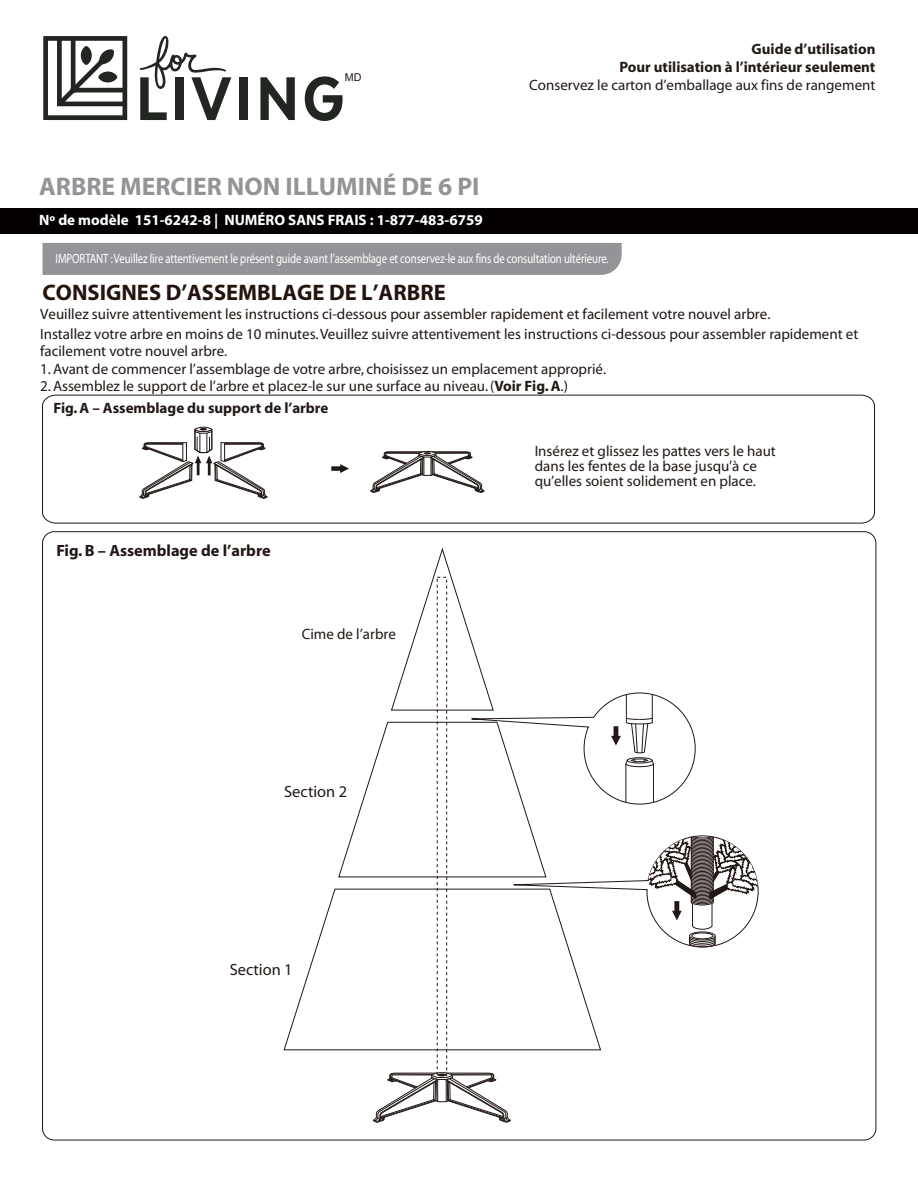
<style>
.page{position:relative;width:918px;height:1188px;background:#fff}
.page>*{position:absolute;margin:0;border:0;box-sizing:border-box;transform-origin:0 0}
.t1{font:700 25.5px "Myriad";color:#939497}
.t2{font:700 22.5px "Myriad";color:#241410}
.t3{font:700 16.35px "Myriad";color:#221714}
.t4{font:16.35px "Myriad";color:#221714}
.t5{font:15px/15px "Myriad";color:#221815}
.t6{font:15px "Myriad";color:#201613}
.t7{font:700 15px/18px "Myriad";color:#221815;text-align:right}
.t8{font:700 15px "Myriad";color:#fff}
.t9{font:13.5px "Myriad";letter-spacing:-.01em;color:#fff;scale:.8 1}
.t10{font:10.8px "Arial";color:#211714}
.s1{font-weight:700}
</style>
<div class="page">
<div style="left:0;top:208px;width:918px;height:25px;background:#040000"></div>
<div style="left:43px;top:243px;width:579px;height:32px;background:#939497"></div>
<svg style="left:42px;top:394px;width:833px;height:130px"></svg>
<svg style="left:370px;top:451px;width:115px;height:42px"></svg>
<svg style="left:139px;top:427px;width:129px;height:72px"></svg>
<svg style="left:373px;top:1072px;width:138px;height:51px"></svg>
<svg style="left:283px;top:548px;width:319px;height:503px"></svg>
<svg style="left:471px;top:692px;width:225px;height:113px"></svg>
<svg style="left:490px;top:835px;width:269px;height:113px"></svg>
<div style="left:437px;top:577px;width:10px;height:499px;border:1px dashed #221714"></div>
<div style="left:239px;top:77px;width:9px;height:43px;background:#212620"></div>
<svg style="left:260px;top:77px;width:35px;height:43px"></svg>
<svg style="left:305px;top:76px;width:38px;height:45px"></svg>
<svg style="left:140px;top:36px;width:91px;height:84px"></svg>
<svg style="left:43px;top:36px;width:84px;height:84px"></svg>
<p class="t10" style="left:345px;top:71px;width:18px">MD</p>
<h1 class="t1" style="left:39px;top:173px;width:442px">ARBRE MERCIER NON ILLUMINÉ DE 6 PI</h1>
<p class="t8" style="left:39px;top:212px;width:445px">Nº de modèle 151-6242-8 | NUMÉRO SANS FRAIS : 1-877-483-6759</p>
<p class="t7" style="left:619px;top:41px;width:258px">Guide d’utilisation<br>Pour utilisation à l’intérieur seulement</p>
<p class="t5" style="left:529px;top:78px;width:348px">Conservez le carton d’emballage aux fins de rangement</p>
<p class="t9" style="left:56px;top:252px;width:693px">IMPORTANT : Veuillez lire attentivement le présent guide avant l’assemblage et conservez-le aux fins de consultation ultérieure.</p>
<h2 class="t2" style="left:43px;top:281px;width:405px">CONSIGNES D’ASSEMBLAGE DE L’ARBRE</h2>
<p class="t6" style="left:40px;top:306px;width:732px">Veuillez suivre attentivement les instructions ci-dessous pour assembler rapidement et facilement votre nouvel arbre.</p>
<p class="t5" style="left:40px;top:326px;width:820px;line-height:17.2px">Installez votre arbre en moins de 10 minutes. Veuillez suivre attentivement les instructions ci-dessous pour assembler rapidement et facilement votre nouvel arbre.</p>
<p class="t5" style="left:40px;top:362px;width:568px">1. Avant de commencer l’assemblage de votre arbre, choisissez un emplacement approprié.</p>
<p class="t5" style="left:40px;top:379px;width:529px">2. Assemblez le support de l’arbre et placez-le sur une surface au niveau. (<span class="s1">Voir Fig. A</span>.)</p>
<p class="t7" style="left:53px;top:400px;width:277px">Fig. A – Assemblage du support de l’arbre</p>
<p class="t3" style="left:56px;top:543px;width:216px">Fig. B – Assemblage de l’arbre</p>
<p class="t5" style="left:302px;top:627px;width:96px">Cime de l’arbre</p>
<p class="t4" style="left:284px;top:783px;width:64px">Section 2</p>
<p class="t4" style="left:230px;top:962px;width:64px">Section 1</p>
<p class="t5" style="left:535px;top:445px;width:243px">Insérez et glissez les pattes vers le haut dans les fentes de la base jusqu’à ce qu’elles soient solidement en place.</p>
</div>
